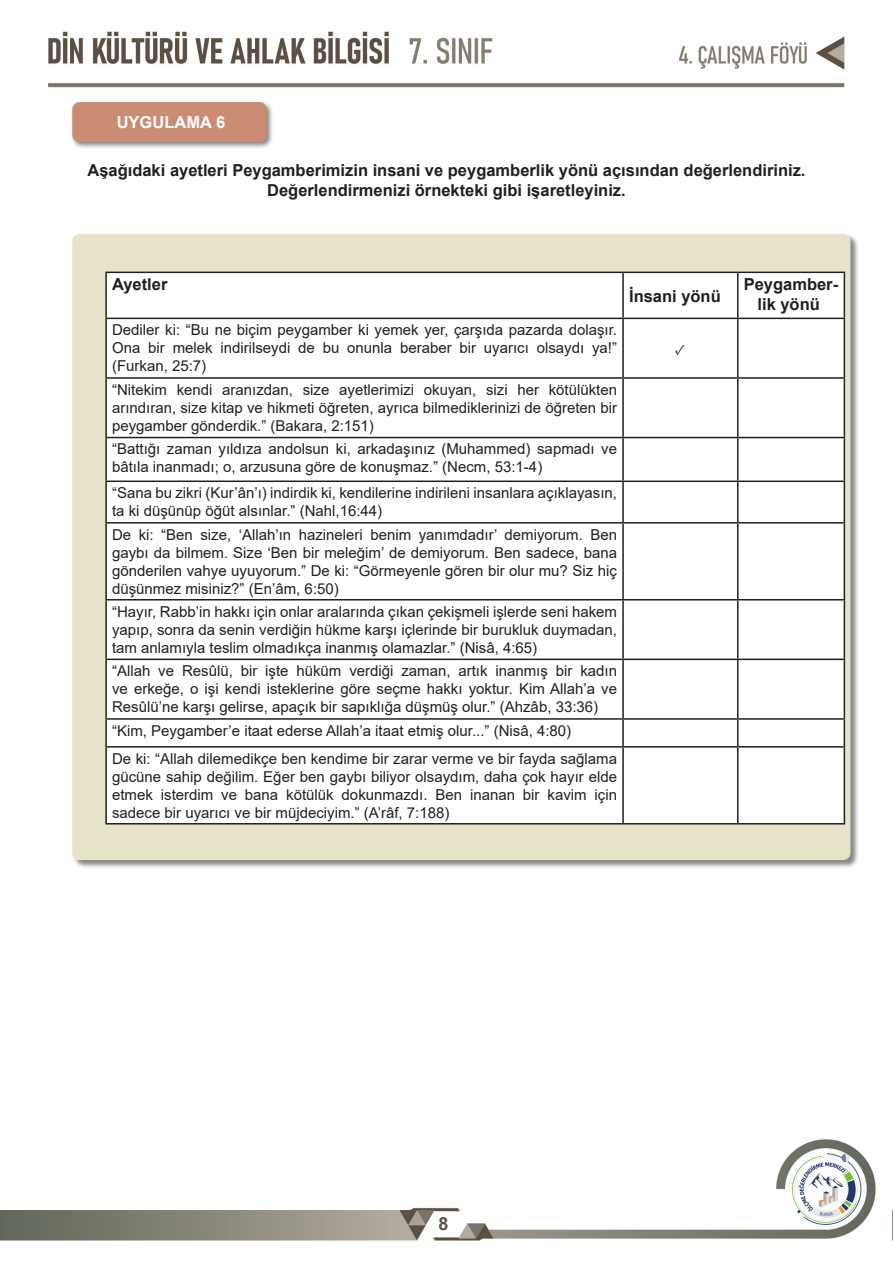
<style>
.page{position:relative;width:893px;height:1263px;background:#fff}
.page>*{position:absolute;margin:0;border:0;box-sizing:border-box;transform-origin:0 0}
.t1{font:700 18px "Arial";color:#5c5045}
.t2{font:700 16.5px/19.8px "Arial";color:#231f20;text-align:center}
.t3{font:700 16.5px "Arial";color:#fff}
.t4{font:15px/18px "Arial";color:#231f20;text-align:justify}
.t5{font:15px "Minion Pro";color:#231f20}
</style>
<div class="page">
<img style="left:0;top:31px;width:893px;height:1210px">
<div style="left:72px;top:234px;width:787px;height:635px;background:#231f20;opacity:.54"></div>
<div style="left:72px;top:234px;width:778px;height:626px;background:#e6e3c8;border-radius:7px"></div>
<div style="left:107px;top:273px;width:737px;height:550px;background:#fff"></div>
<hr style="left:105px;top:272px;width:518px;height:1px;background:#231f20">
<hr style="left:105px;top:273px;width:2px;height:45px;background:#231f20">
<hr style="left:623px;top:272px;width:115px;height:1px;background:#231f20">
<hr style="left:622px;top:273px;width:2px;height:45px;background:#231f20">
<hr style="left:738px;top:272px;width:107px;height:1px;background:#231f20">
<hr style="left:737px;top:273px;width:1px;height:45px;background:#231f20">
<hr style="left:844px;top:273px;width:1px;height:45px;background:#231f20">
<hr style="left:105px;top:318px;width:518px;height:1px;background:#231f20">
<hr style="left:105px;top:319px;width:2px;height:58px;background:#231f20">
<hr style="left:623px;top:318px;width:115px;height:1px;background:#231f20">
<hr style="left:622px;top:319px;width:2px;height:58px;background:#231f20">
<hr style="left:738px;top:318px;width:107px;height:1px;background:#231f20">
<hr style="left:737px;top:319px;width:1px;height:58px;background:#231f20">
<hr style="left:844px;top:319px;width:1px;height:58px;background:#231f20">
<hr style="left:105px;top:377px;width:518px;height:2px;background:#231f20">
<hr style="left:105px;top:379px;width:2px;height:58px;background:#231f20">
<hr style="left:623px;top:377px;width:115px;height:2px;background:#231f20">
<hr style="left:622px;top:379px;width:2px;height:58px;background:#231f20">
<hr style="left:738px;top:377px;width:107px;height:2px;background:#231f20">
<hr style="left:737px;top:379px;width:1px;height:58px;background:#231f20">
<hr style="left:844px;top:379px;width:1px;height:58px;background:#231f20">
<hr style="left:105px;top:437px;width:518px;height:1px;background:#231f20">
<hr style="left:105px;top:438px;width:2px;height:42px;background:#231f20">
<hr style="left:623px;top:437px;width:115px;height:1px;background:#231f20">
<hr style="left:622px;top:438px;width:2px;height:42px;background:#231f20">
<hr style="left:738px;top:437px;width:107px;height:1px;background:#231f20">
<hr style="left:737px;top:438px;width:1px;height:42px;background:#231f20">
<hr style="left:844px;top:438px;width:1px;height:42px;background:#231f20">
<hr style="left:105px;top:480px;width:518px;height:2px;background:#231f20">
<hr style="left:105px;top:482px;width:2px;height:40px;background:#231f20">
<hr style="left:623px;top:480px;width:115px;height:2px;background:#231f20">
<hr style="left:622px;top:482px;width:2px;height:40px;background:#231f20">
<hr style="left:738px;top:480px;width:107px;height:2px;background:#231f20">
<hr style="left:737px;top:482px;width:1px;height:40px;background:#231f20">
<hr style="left:844px;top:482px;width:1px;height:40px;background:#231f20">
<hr style="left:105px;top:522px;width:518px;height:2px;background:#231f20">
<hr style="left:105px;top:524px;width:2px;height:75px;background:#231f20">
<hr style="left:623px;top:522px;width:115px;height:2px;background:#231f20">
<hr style="left:622px;top:524px;width:2px;height:75px;background:#231f20">
<hr style="left:738px;top:522px;width:107px;height:2px;background:#231f20">
<hr style="left:737px;top:524px;width:1px;height:75px;background:#231f20">
<hr style="left:844px;top:524px;width:1px;height:75px;background:#231f20">
<hr style="left:105px;top:599px;width:518px;height:1px;background:#231f20">
<hr style="left:105px;top:600px;width:2px;height:59px;background:#231f20">
<hr style="left:623px;top:599px;width:115px;height:1px;background:#231f20">
<hr style="left:622px;top:600px;width:2px;height:59px;background:#231f20">
<hr style="left:738px;top:599px;width:107px;height:1px;background:#231f20">
<hr style="left:737px;top:600px;width:1px;height:59px;background:#231f20">
<hr style="left:844px;top:600px;width:1px;height:59px;background:#231f20">
<hr style="left:105px;top:659px;width:518px;height:1px;background:#231f20">
<hr style="left:105px;top:660px;width:2px;height:58px;background:#231f20">
<hr style="left:623px;top:659px;width:115px;height:1px;background:#231f20">
<hr style="left:622px;top:660px;width:2px;height:58px;background:#231f20">
<hr style="left:738px;top:659px;width:107px;height:1px;background:#231f20">
<hr style="left:737px;top:660px;width:1px;height:58px;background:#231f20">
<hr style="left:844px;top:660px;width:1px;height:58px;background:#231f20">
<hr style="left:105px;top:718px;width:518px;height:2px;background:#231f20">
<hr style="left:105px;top:720px;width:2px;height:26px;background:#231f20">
<hr style="left:623px;top:718px;width:115px;height:2px;background:#231f20">
<hr style="left:622px;top:720px;width:2px;height:26px;background:#231f20">
<hr style="left:738px;top:718px;width:107px;height:2px;background:#231f20">
<svg style="left:737px;top:720px;width:1px;height:26px"></svg>
<svg style="left:844px;top:720px;width:1px;height:26px"></svg>
<hr style="left:105px;top:746px;width:518px;height:2px;background:#231f20">
<hr style="left:105px;top:748px;width:2px;height:75px;background:#231f20">
<hr style="left:623px;top:746px;width:115px;height:2px;background:#231f20">
<hr style="left:622px;top:748px;width:2px;height:75px;background:#231f20">
<hr style="left:738px;top:746px;width:107px;height:2px;background:#231f20">
<hr style="left:737px;top:748px;width:1px;height:75px;background:#231f20">
<hr style="left:844px;top:748px;width:1px;height:75px;background:#231f20">
<hr style="left:105px;top:823px;width:518px;height:1px;background:#231f20">
<hr style="left:623px;top:823px;width:115px;height:1px;background:#231f20">
<hr style="left:738px;top:823px;width:107px;height:1px;background:#231f20">
<div style="left:71px;top:100px;width:203px;height:49px;background:#231f20;opacity:.54"></div>
<div style="left:72px;top:102px;width:195px;height:40px;background:#ca8c73;border-radius:7px"></div>
<p class="t3" style="left:117px;top:111px;width:110px">UYGULAMA 6</p>
<p class="t2" style="left:87px;top:161px;width:720px">Aşağıdaki ayetleri Peygamberimizin insani ve peygamberlik yönü açısından değerlendiriniz.<br>Değerlendirmenizi örnekteki gibi işaretleyiniz.</p>
<p class="t2" style="left:112px;top:275px;width:57px">Ayetler</p>
<p class="t4" style="left:112px;top:321px;width:506px">Dediler ki: “Bu ne biçim peygamber ki yemek yer, çarşıda pazarda dolaşır.<br>Ona bir melek indirilseydi de bu onunla beraber bir uyarıcı olsaydı ya!” (Furkan, 25:7)</p>
<p class="t4" style="left:112px;top:380px;width:506px">“Nitekim kendi aranızdan, size ayetlerimizi okuyan, sizi her kötülükten arındıran, size kitap ve hikmeti öğreten, ayrıca bilmediklerinizi de öğreten bir peygamber gönderdik.” (Bakara, 2:151)</p>
<p class="t4" style="left:112px;top:440px;width:506px">“Battığı zaman yıldıza andolsun ki, arkadaşınız (Muhammed) sapmadı ve bâtıla inanmadı; o, arzusuna göre de konuşmaz.” (Necm, 53:1-4)</p>
<p class="t4" style="left:112px;top:484px;width:506px">“Sana bu zikri (Kur’ân’ı) indirdik ki, kendilerine indirileni insanlara açıklayasın, ta ki düşünüp öğüt alsınlar.” (Nahl,16:44)</p>
<p class="t4" style="left:112px;top:525px;width:506px">De ki: “Ben size, ‘Allah’ın hazineleri benim yanımdadır’ demiyorum. Ben gaybı da bilmem. Size ‘Ben bir meleğim’ de demiyorum. Ben sadece, bana gönderilen vahye uyuyorum.” De ki: “Görmeyenle gören bir olur mu? Siz hiç düşünmez misiniz?” (En’âm, 6:50)</p>
<p class="t4" style="left:112px;top:602px;width:506px">“Hayır, Rabb’in hakkı için onlar aralarında çıkan çekişmeli işlerde seni hakem yapıp, sonra da senin verdiğin hükme karşı içlerinde bir burukluk duymadan, tam anlamıyla teslim olmadıkça inanmış olamazlar.” (Nisâ, 4:65)</p>
<p class="t4" style="left:112px;top:662px;width:506px">“Allah ve Resûlü, bir işte hüküm verdiği zaman, artık inanmış bir kadın ve erkeğe, o işi kendi isteklerine göre seçme hakkı yoktur. Kim Allah’a ve Resûlü’ne karşı gelirse, apaçık bir sapıklığa düşmüş olur.” (Ahzâb, 33:36)</p>
<p class="t4" style="left:112px;top:721px;width:461px">“Kim, Peygamber’e itaat ederse Allah’a itaat etmiş olur...” (Nisâ, 4:80)</p>
<p class="t4" style="left:112px;top:749px;width:506px">De ki: “Allah dilemedikçe ben kendime bir zarar verme ve bir fayda sağlama gücüne sahip değilim. Eğer ben gaybı biliyor olsaydım, daha çok hayır elde etmek isterdim ve bana kötülük dokunmazdı. Ben inanan bir kavim için sadece bir uyarıcı ve bir müjdeciyim.” (A’râf, 7:188)</p>
<p class="t2" style="left:629px;top:287px;width:93px">İnsani yönü</p>
<p class="t5" style="left:675px;top:339px;width:12px">✓</p>
<p class="t2" style="left:744px;top:275px;width:96px">Peygamber-</p>
<p class="t2" style="left:757px;top:295px;width:64px">lik yönü</p>
<p class="t1" style="left:439px;top:1211px;width:12px">8</p>
</div>
